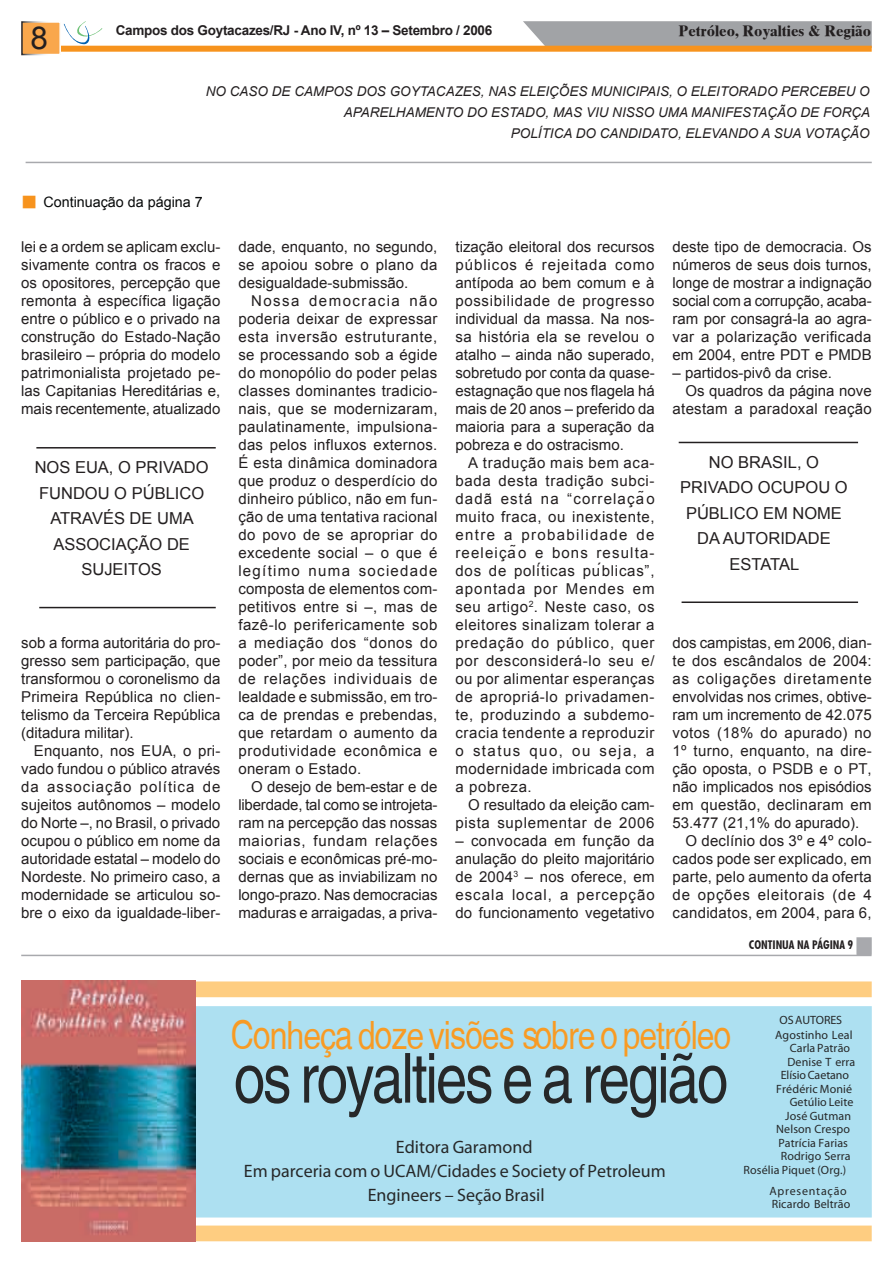
<style>
.page{position:relative;width:893px;height:1263px;background:#fff}
.page>*{position:absolute;margin:0;border:0;box-sizing:border-box;transform-origin:0 0}
.t1{font:condensed 69px "Helvetica";letter-spacing:-.03em;color:#262829}
.t2{font:condensed 39px "Helvetica";letter-spacing:-.025em;color:#f89b24}
.t3{font:31.5px "Arial";color:#231f20}
.t4{font:18px "Myriad Pro";color:#262829}
.t5{font:16.5px/25.5px "Arial";color:#231f20}
.t6{font:15px/18px "Arial";color:#231f20;text-align:justify}
.t7{font:15px "Arial";letter-spacing:.02em;color:#231f20}
.t8{font:15px/18px "Arial";letter-spacing:.045em;color:#231f20;text-align:right}
.t9{font:700 15px "Times Ten";color:#231f20}
.t10{font:15px "Arial";letter-spacing:.06em;color:#231f20}
.t11{font:15px "Arial";letter-spacing:.05em;color:#231f20}
.t12{font:15px "Arial";letter-spacing:.025em;color:#231f20}
.t13{font:14.25px "Arial";color:#070909}
.t14{font:italic 13.5px/21px "Arial";color:#231f20;text-align:right}
.t15{font:700 13.5px "Arial";letter-spacing:-.02em;color:#231f20}
.t16{font:12px/15px "Myriad Pro";letter-spacing:.01em;color:#262829;text-align:center}
.t17{font:700 condensed 12px "Futura BT";color:#231f20}
.s1{color:#f7931d}
</style>
<div class="page">
<svg style="left:523px;top:21px;width:349px;height:25px;background:#a5a6a7"></svg>
<div style="left:60px;top:46px;width:812px;height:6px;background:#f7931d"></div>
<svg style="left:64px;top:21px;width:39px;height:24px"></svg>
<div style="left:22px;top:22px;width:38px;height:33px;background:#f9a74c"></div>
<div style="left:21px;top:21px;width:40px;height:34px;border:2px solid #fff"></div>
<hr style="left:26px;top:162px;width:846px;height:1px;background:#a8a9ad">
<hr style="left:36px;top:447px;width:180px;height:1px;background:#231f20">
<hr style="left:39px;top:607px;width:177px;height:1px;background:#231f20">
<div style="left:857px;top:938px;width:14px;height:16px;background:#a8a9ad"></div>
<div style="left:856px;top:937px;width:16px;height:18px;border:2px solid #a8a9ad"></div>
<hr style="left:21px;top:955px;width:851px;height:1px;background:#a8a9ad">
<hr style="left:679px;top:442px;width:179px;height:1px;background:#231f20">
<hr style="left:682px;top:601px;width:176px;height:2px;background:#231f20">
<div style="left:145px;top:1226px;width:726px;height:14px;background:#fecd81"></div>
<div style="left:145px;top:1225px;width:727px;height:16px;border:1px solid #fecd81"></div>
<div style="left:179px;top:982px;width:692px;height:14px;background:#fecd81"></div>
<div style="left:179px;top:981px;width:693px;height:16px;border:1px solid #fecd81"></div>
<div style="left:143px;top:1007px;width:728px;height:210px;background:#ade0f1"></div>
<div style="left:142px;top:1006px;width:730px;height:211px;border:1px solid #ade0f1"></div>
<img style="left:21px;top:981px;width:175px;height:261px">
<h3 class="t3" style="left:30px;top:17px;width:19px">8</h3>
<p class="t15" style="left:116px;top:21px;width:378px">Campos dos Goytacazes/RJ - Ano IV, nº 13 – Setembro / 2006</p>
<p class="t9" style="left:678px;top:21px;width:194px">Petróleo, Royalties &amp; Região</p>
<p class="t14" style="left:206px;top:81px;width:666px">NO CASO DE CAMPOS DOS GOYTACAZES, NAS ELEIÇÕES MUNICIPAIS, O ELEITORADO PERCEBEU O<br>APARELHAMENTO DO ESTADO, MAS VIU NISSO UMA MANIFESTAÇÃO DE FORÇA<br>POLÍTICA DO CANDIDATO, ELEVANDO A SUA VOTAÇÃO</p>
<p class="t13" style="left:21px;top:193px;width:183px"><span class="s1">■</span> Continuação da página 7</p>
<p class="t6" style="left:21px;top:238px;width:201px">lei e a ordem se aplicam exclu&shy;sivamente contra os fracos e os opositores, percepção que remonta à específica ligação entre o público e o privado na construção do Estado-Nação brasileiro – própria do modelo patrimonialista projetado pe&shy;las Capitanias Hereditárias e, mais recentemente, atualizado</p>
<p class="t5" style="left:35px;top:455px;width:13px">nos</p>
<p class="t5" style="left:75px;top:455px;width:12px">eua</p>
<p class="t5" style="left:109px;top:455px;width:38px">, o privado</p>
<p class="t5" style="left:39px;top:480px;width:23px">fundou</p>
<p class="t5" style="left:114px;top:480px;width:51px">o público</p>
<p class="t5" style="left:50px;top:506px;width:32px">atrav</p>
<p class="t5" style="left:103px;top:506px;width:90px">és de uma</p>
<p class="t5" style="left:53px;top:531px;width:12px">associa</p>
<p class="t5" style="left:81px;top:531px;width:97px;text-indent:45px">ção de sujeitos</p>
<p class="t6" style="left:21px;top:634px;width:201px">sob a forma autoritária do pro&shy;gresso sem participação, que transformou o coronelismo da Primeira República no clien&shy;telismo da Terceira República (ditadura militar).</p>
<p class="t6" style="left:21px;top:742px;width:201px;text-indent:13px">Enquanto, nos EUA, o pri&shy;vado fundou o público através da associação política de sujeitos autônomos – modelo do Norte –, no Brasil, o privado ocupou o público em nome da autoridade estatal – modelo do Nordeste. No primeiro caso, a modernidade se articulou so&shy;bre o eixo da igualdade-liber-</p>
<p class="t6" style="left:238px;top:238px;width:201px">dade, enquanto, no segundo, se apoiou sobre o plano da desigualdade-submissão.</p>
<p class="t6" style="left:238px;top:292px;width:201px;text-indent:13px">Nossa democracia não poderia deixar de expressar esta inversão estruturante, se processando sob a égide do monopólio do poder pelas classes dominantes tradicio&shy;nais, que se modernizaram, paulatinamente, impulsiona&shy;das pelos influxos externos.<br>É esta dinâmica dominadora que produz o desperdício do dinheiro público, não em fun&shy;ção de uma tentativa racional do povo de se apropriar do excedente social – o que é legítimo numa sociedade composta de elementos com&shy;petitivos entre si –, mas de fazê-lo perifericamente sob a mediação dos “donos do poder”, por meio da tessitura de relações individuais de lealdade e submissão, em tro&shy;ca de prendas e prebendas, que retardam o aumento da produtividade econômica e oneram o Estado.</p>
<p class="t6" style="left:238px;top:778px;width:201px;text-indent:13px">O desejo de bem-estar e de liberdade, tal como se introjeta&shy;ram na percepção das nossas maiorias, fundam relações sociais e econômicas pré-mo&shy;dernas que as inviabilizam no longo-prazo. Nas democracias maduras e arraigadas, a priva-</p>
<p class="t6" style="left:455px;top:238px;width:201px">tização eleitoral dos recursos públicos é rejeitada como antípoda ao bem comum e à possibilidade de progresso individual da massa. Na nos&shy;sa história ela se revelou o atalho – ainda não superado, sobretudo por conta da quase&shy;estagnação que nos flagela há mais de 20 anos – preferido da maioria para a superação da pobreza e do ostracismo.</p>
<p class="t6" style="left:455px;top:454px;width:201px;text-indent:13px">A tradução mais bem aca&shy;bada desta tradição subci&shy;dadã está na “correlação muito fraca, ou inexistente, entre a probabilidade de reeleição e bons resulta&shy;dos de políticas públicas”, apontada por Mendes em seu artigo<sup>2</sup>. Neste caso, os eleitores sinalizam tolerar a predação do público, quer por desconsiderá-lo seu e/ ou por alimentar esperanças de apropriá-lo privadamen&shy;te, produzindo a subdemo&shy;cracia tendente a reproduzir o status quo, ou seja, a modernidade imbricada com a pobreza.</p>
<p class="t8" style="left:455px;top:796px;width:201px">O resultado da eleição cam&shy;pista suplementar de 2006</p>
<p class="t6" style="left:455px;top:832px;width:201px">– convocada em função da anulação do pleito majoritário de 2004<sup>3</sup> – nos oferece, em escala local, a percepção do funcionamento vegetativo</p>
<p class="t6" style="left:673px;top:238px;width:201px">deste tipo de democracia. Os números de seus dois turnos, longe de mostrar a indignação social com a corrupção, acaba&shy;ram por consagrá-la ao agra&shy;var a polarização verificada em 2004, entre PDT e PMDB</p>
<p class="t6" style="left:673px;top:364px;width:161px">– partidos-pivô da crise.</p>
<p class="t6" style="left:685px;top:382px;width:188px">Os quadros da página nove</p>
<p class="t7" style="left:673px;top:399px;width:201px">atestam a paradoxal reação</p>
<p class="t5" style="left:709px;top:449px;width:40px">no brasil</p>
<p class="t5" style="left:797px;top:449px;width:20px">, o</p>
<p class="t5" style="left:680px;top:475px;width:12px">privado</p>
<p class="t5" style="left:758px;top:475px;width:13px">ocupou</p>
<p class="t5" style="left:835px;top:475px;width:11px">o</p>
<p class="t5" style="left:686px;top:500px;width:34px">público</p>
<p class="t5" style="left:763px;top:500px;width:78px">em nome</p>
<p class="t5" style="left:697px;top:526px;width:70px">da autoridade</p>
<p class="t5" style="left:729px;top:551px;width:61px">es tatal</p>
<p class="t6" style="left:673px;top:634px;width:201px">dos campistas, em 2006, dian-</p>
<p class="t7" style="left:673px;top:651px;width:201px">te dos escândalos de 2004:</p>
<p class="t10" style="left:673px;top:669px;width:201px">as coligações diretamente</p>
<p class="t6" style="left:673px;top:688px;width:201px">envolvidas nos crimes, obtive-</p>
<p class="t6" style="left:673px;top:706px;width:201px">ram um incremento de 42.075</p>
<p class="t12" style="left:673px;top:723px;width:200px">votos (18% do apurado) no</p>
<p class="t7" style="left:673px;top:741px;width:201px">1º turno, enquanto, na dire-</p>
<p class="t6" style="left:673px;top:760px;width:201px">ção oposta, o PSDB e o PT,</p>
<p class="t6" style="left:673px;top:778px;width:201px">não implicados nos episódios</p>
<p class="t7" style="left:673px;top:795px;width:201px">em questão, declinaram em</p>
<p class="t6" style="left:673px;top:814px;width:188px">53.477 (21,1% do apurado).</p>
<p class="t7" style="left:685px;top:831px;width:188px">O declínio dos 3º e 4º colo-</p>
<p class="t6" style="left:673px;top:850px;width:201px">cados pode ser explicado, em</p>
<p class="t6" style="left:673px;top:868px;width:201px">parte, pelo aumento da oferta</p>
<p class="t11" style="left:673px;top:885px;width:201px">de opções eleitorais (de 4</p>
<p class="t7" style="left:673px;top:903px;width:201px">candidatos, em 2004, para 6,</p>
<p class="t17" style="left:749px;top:937px;width:106px">CONTINUA NA PÁGINA 9</p>
<h2 class="t2" style="left:231px;top:1012px;width:502px">Conheça doze visões sobre o petróleo</h2>
<h1 class="t1" style="left:234px;top:1038px;width:496px">os royalties e a região</h1>
<p class="t4" style="left:396px;top:1135px;width:138px">Editora Garamond</p>
<p class="t4" style="left:244px;top:1159px;width:423px">Em parceria com o UCAM/Cidades e Society of Petroleum</p>
<p class="t4" style="left:368px;top:1183px;width:178px">Engineers – Seção Brasil</p>
<p class="t16" style="left:775px;top:1012px;width:79px">OS AUTORES<br>Agostinho Leal</p>
<p class="t16" style="left:790px;top:1040px;width:62px">Carla Patrão</p>
<p class="t16" style="left:787px;top:1054px;width:69px">Denise T erra</p>
<p class="t16" style="left:781px;top:1067px;width:70px">Elísio Caetano</p>
<p class="t16" style="left:776px;top:1081px;width:77px">Frédéric Monié</p>
<p class="t16" style="left:790px;top:1094px;width:65px">Getúlio Leite</p>
<p class="t16" style="left:785px;top:1108px;width:67px">José Gutman</p>
<p class="t16" style="left:776px;top:1121px;width:75px">Nelson Crespo</p>
<p class="t16" style="left:778px;top:1135px;width:71px">Patrícia Farias</p>
<p class="t16" style="left:781px;top:1148px;width:71px">Rodrigo Serra</p>
<p class="t16" style="left:743px;top:1162px;width:104px">Rosélia Piquet (Org.)</p>
<p class="t16" style="left:769px;top:1184px;width:82px;line-height:13.5px;text-align:left">Apresentação<br>Ricardo Beltrão</p>
</div>
